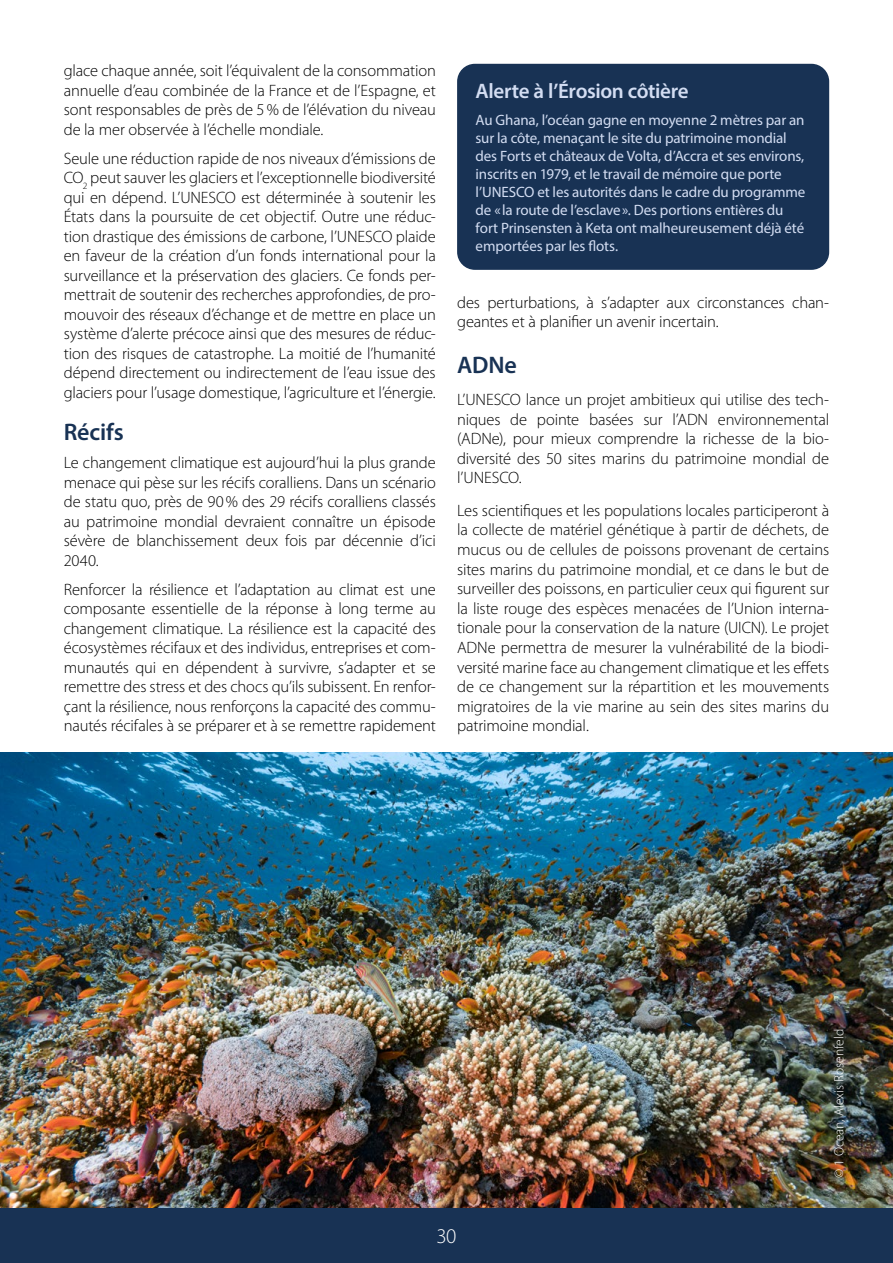
<style>
.page{position:relative;width:893px;height:1263px;background:#fff}
.page>*{position:absolute;margin:0;border:0;box-sizing:border-box;transform-origin:0 0}
.Heading_2{font:600 24px "Myriad Pro";letter-spacing:-.005em;color:#183254}
.Action_Spotlight_tit{font:600 21px "Myriad Pro";letter-spacing:-.015em;color:#d3ddf2}
.t1{font:300 21px "Myriad Pro";color:#fff}
.t2{font:300 16.5px/19.5px "Myriad Pro";letter-spacing:-.01em;color:#000;text-align:justify}
.Action_Spotlight_tex{font:15px/18px "Myriad Pro";letter-spacing:-.01em;color:#d3ddf2}
.copyright_blanc{font:300 13.5px "Myriad Pro";color:#fff}
</style>
<div class="page">
<div style="left:0;top:1208px;width:893px;height:55px;background:#183254"></div>
<img style="left:0;top:753px;width:893px;height:455px">
<div style="left:458px;top:65px;width:370px;height:204px;background:#183254;border-radius:17px"></div>
<div style="left:457px;top:64px;width:372px;height:206px;border:2px solid #183254;border-radius:17px"></div>
<p class="t2" style="left:64px;top:61px;width:374px">glace chaque année, soit l’équivalent de la consommation annuelle d’eau combinée de la France et de l’Espagne, et sont responsables de près de 5% de l’élévation du niveau de la mer observée à l’échelle mondiale.</p>
<p class="t2" style="left:64px;top:148px;width:374px">Seule une réduction rapide de nos niveaux d’émissions de CO<sub>2</sub> peut sauver les glaciers et l’exceptionnelle biodiversité qui en dépend. L’UNESCO est déterminée à soutenir les États dans la poursuite de cet objectif. Outre une réduc&shy;tion drastique des émissions de carbone, l’UNESCO plaide en faveur de la création d’un fonds international pour la surveillance et la préservation des glaciers. Ce fonds per&shy;mettrait de soutenir des recherches approfondies, de pro&shy;mouvoir des réseaux d’échange et de mettre en place un système d’alerte précoce ainsi que des mesures de réduc&shy;tion des risques de catastrophe. La moitié de l’humanité dépend directement ou indirectement de l’eau issue des glaciers pour l’usage domestique, l’agriculture et l’énergie.</p>
<p class="Heading_2" style="left:64px;top:416px;width:62px">Récifs</p>
<p class="t2" style="left:64px;top:453px;width:374px">Le changement climatique est aujourd’hui la plus grande menace qui pèse sur les récifs coralliens. Dans un scénario de statu quo, près de 90% des 29 récifs coralliens classés au patrimoine mondial devraient connaître un épisode sévère de blanchissement deux fois par décennie d’ici 2040.</p>
<p class="t2" style="left:64px;top:579px;width:374px">Renforcer la résilience et l’adaptation au climat est une composante essentielle de la réponse à long terme au changement climatique. La résilience est la capacité des écosystèmes récifaux et des individus, entreprises et com&shy;munautés qui en dépendent à survivre, s’adapter et se remettre des stress et des chocs qu’ils subissent. En renfor&shy;çant la résilience, nous renforçons la capacité des commu&shy;nautés récifales à se préparer et à se remettre rapidement</p>
<p class="Action_Spotlight_tit" style="left:476px;top:78px;width:215px">Alerte à l’Érosion côtière</p>
<p class="Action_Spotlight_tex" style="left:476px;top:110px;width:331px">Au Ghana, l’océan gagne en moyenne 2 mètres par an sur la côte, menaçant le site du patrimoine mondial des Forts et châteaux de Volta, d’Accra et ses environs, inscrits en 1979, et le travail de mémoire que porte l’UNESCO et les autorités dans le cadre du programme de «la route de l’esclave». Des portions entières du fort Prinsensten à Keta ont malheureusement déjà été emportées par les flots.</p>
<p class="t2" style="left:457px;top:292px;width:374px">des perturbations, à s’adapter aux circonstances chan&shy;geantes et à planifier un avenir incertain.</p>
<p class="Heading_2" style="left:457px;top:349px;width:61px">ADNe</p>
<p class="t2" style="left:457px;top:390px;width:374px">L’UNESCO lance un projet ambitieux qui utilise des tech&shy;niques de pointe basées sur l’ADN environnemental (ADNe), pour mieux comprendre la richesse de la bio&shy;diversité des 50 sites marins du patrimoine mondial de l’UNESCO.</p>
<p class="t2" style="left:457px;top:500px;width:374px">Les scientifiques et les populations locales participeront à la collecte de matériel génétique à partir de déchets, de mucus ou de cellules de poissons provenant de certains sites marins du patrimoine mondial, et ce dans le but de surveiller des poissons, en particulier ceux qui figurent sur la liste rouge des espèces menacées de l’Union interna&shy;tionale pour la conservation de la nature (UICN). Le projet ADNe permettra de mesurer la vulnérabilité de la biodi&shy;versité marine face au changement climatique et les effets de ce changement sur la répartition et les mouvements migratoires de la vie marine au sein des sites marins du patrimoine mondial.</p>
<p class="copyright_blanc" style="left:831px;top:1178px;width:151px;rotate:-90deg">© 1 Ocean, Alexis Rosenfeld</p>
<p class="t1" style="left:436px;top:1223px;width:22px">30</p>
</div>
